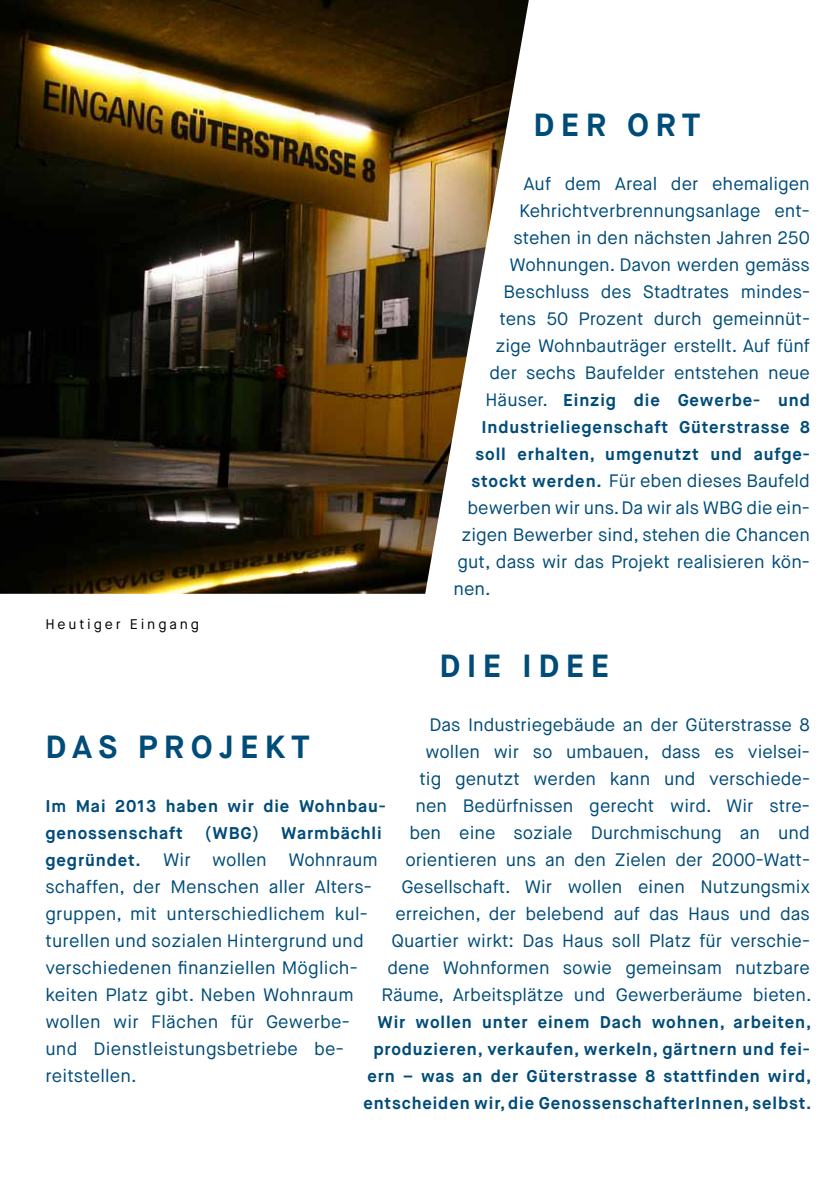
<style>
.page{position:relative;width:840px;height:1191px;background:#fff}
.page>*{position:absolute;margin:0;border:0;box-sizing:border-box;transform-origin:0 0}
.t1{font:700 32px "Maison Neue";letter-spacing:.2em;color:#004c79}
.t2{font:18px/27px "Maison Neue";color:#004c79;text-align:right}
.t3{font:700 17px/27px "Maison Neue";letter-spacing:.05em;color:#004c79}
.t4{font:14px "Maison Neue";letter-spacing:.2em;color:#000}
.s1{font-weight:400;font-size:18px}
.s2{font-weight:700;font-size:17px}
</style>
<div class="page">
<img style="left:0;top:0;width:528px;height:594px">
<h1 class="t1" style="left:533px;top:104px;width:168px">Der Ort</h1>
<p class="t4" style="left:45px;top:615px;width:155px">H eutiger E ingang</p>
<p class="t2" style="left:489px;top:170px;width:322px">Auf dem Areal der ehemaligen Kehrichtverbrennungsanlage ent&shy;stehen in den nächsten Jahren 250<br>Wohnungen. Davon werden gemäss Beschluss des Stadtrates mindes&shy;tens 50 Prozent durch gemeinnüt&shy;zige Wohnbauträger erstellt. Auf fünf der sechs Baufelder entstehen neue</p>
<p class="t3" style="left:475px;top:386px;width:336px;text-align:center"><span class="s1">Häuser.</span> Einzig die Gewerbe- und<br>I ndustrieliegenschaft Güterstrasse 8 soll erhalten, umgenutzt und aufge-</p>
<p class="t2" style="left:471px;top:467px;width:339px"><span class="s2">stockt werden.</span> Für eben dieses Baufeld</p>
<p class="t2" style="left:467px;top:494px;width:343px">bewerben wir uns. Da wir als WBG die ein-</p>
<p class="t2" style="left:461px;top:521px;width:350px">zigen Bewerber sind, stehen die Chancen</p>
<p class="t2" style="left:457px;top:548px;width:353px">gut, dass wir das Projekt realisieren kön-</p>
<p class="t2" style="left:453px;top:575px;width:39px">nen.</p>
<h1 class="t1" style="left:439px;top:645px;width:171px">Die Id ee</h1>
<p class="t2" style="left:381px;top:711px;width:431px">Das Industriegebäude an der Güterstrasse 8 wollen wir so umbauen, dass es vielsei-<br>tig genutzt werden kann und verschiede-<br>nen Bedürfnissen gerecht wird. Wir stre&shy;ben eine soziale Durchmischung an und orientieren uns an den Zielen der 2000-Watt-Gesellschaft. Wir wollen einen N utzungsmix erreichen, der belebend auf das Haus und das Quartier wirkt: Das Haus soll Platz für verschie&shy;dene Wohnformen sowie gemeinsam nutzbare Räume, Arbeitsplätze und Gewerberäume bieten.</p>
<p class="t3" style="left:363px;top:1008px;width:449px;text-align:right">Wir wollen unter einem Dach wohnen, arbeiten, produzieren, verkaufen, werkeln, gärtnern und fei&shy;ern – was an der Güterstrasse 8 stattfinden wird, entscheiden wir, die GenossenschafterI nnen, selbst.</p>
<h1 class="t1" style="left:45px;top:726px;width:265px">Das Pro jekt</h1>
<p class="t3" style="left:45px;top:792px;width:342px">I m Mai 2013 haben wir die Wohnbau&shy;genossenschaft</p>
<p class="t3" style="left:205px;top:819px;width:55px">(WBG)</p>
<p class="t3" style="left:281px;top:819px;width:102px">Warmbächli</p>
<p class="t2" style="left:45px;top:846px;width:334px;text-align:left"><span class="s2">gegründet.</span> Wir wollen Wohnraum schaffen, der Menschen aller Alters&shy;gruppen, mit unterschiedlichem kul&shy;turellen und sozialen H intergrund und verschiedenen finanziellen Möglich&shy;keiten Platz gibt. Neben Wohnraum wollen wir Flächen für Gewerbe&shy;und Dienstleistungsbetriebe be&shy;reitstellen.</p>
</div>
